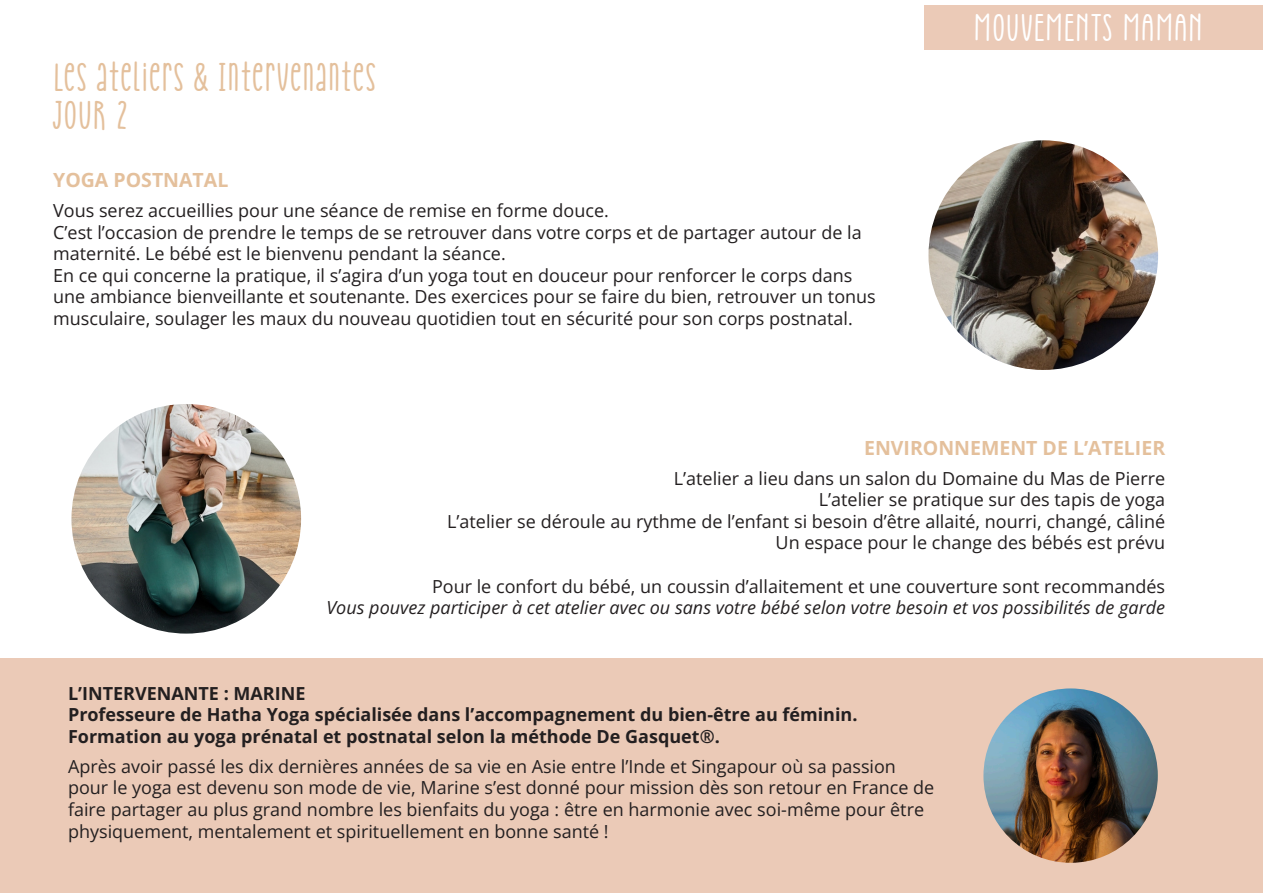
<style>
.page{position:relative;width:1263px;height:893px;background:#fff}
.page>*{position:absolute;margin:0;border:0;box-sizing:border-box;transform-origin:0 0}
.t1{font:37.5px "Cheria";color:#e4c09c}
.t2{font:36px "Cheria";letter-spacing:-.005em;color:#fff}
.t3{font:700 19.5px "Open Sans";color:#e4c09c}
.t4{font:18px/21.6px "Open Sans";color:#231f20}
.t5{font:700 18px/21.6px "Open Sans";color:#231f20}
.t6{font:italic 18px "Open Sans";color:#231f20}
</style>
<div class="page">
<img style="left:928px;top:140px;width:230px;height:230px;border-radius:115px">
<div style="left:0;top:659px;width:1262px;height:234px;background:#ebcab7"></div>
<img style="left:983px;top:688px;width:175px;height:175px;border-radius:87px">
<div style="left:925px;top:5px;width:338px;height:44px;background:#ebcab7"></div>
<img style="left:71px;top:404px;width:230px;height:230px;border-radius:115px">
<p class="t1" style="left:53px;top:56px;width:324px">LES ATELIERS &amp; INTERVENANTES</p>
<p class="t1" style="left:53px;top:93px;width:76px">JOUR 2</p>
<p class="t3" style="left:53px;top:167px;width:177px">YOGA POSTNATAL</p>
<p class="t4" style="left:53px;top:199px;width:557px">Vous serez accueillies pour une séance de remise en forme douce.</p>
<p class="t4" style="left:53px;top:221px;width:810px">C’est l’occasion de prendre le temps de se retrouver dans votre corps et de partager autour de la maternité. Le bébé est le bienvenu pendant la séance.</p>
<p class="t4" style="left:53px;top:264px;width:824px">En ce qui concerne la pratique, il s’agira d’un yoga tout en douceur pour renforcer le corps dans une ambiance bienveillante et soutenante. Des exercices pour se faire du bien, retrouver un tonus musculaire, soulager les maux du nouveau quotidien tout en sécurité pour son corps postnatal.</p>
<p class="t2" style="left:974px;top:7px;width:232px">MOUVEMENTS MAMAN</p>
<p class="t3" style="left:864px;top:434px;width:303px">ENVIRONNEMENT DE L’ATELIER</p>
<p class="t4" style="left:674px;top:467px;width:493px">L’atelier a lieu dans un salon du Domaine du Mas de Pierre</p>
<p class="t4" style="left:819px;top:488px;width:348px">L’atelier se pratique sur des tapis de yoga</p>
<p class="t4" style="left:447px;top:510px;width:720px">L’atelier se déroule au rythme de l’enfant si besoin d’être allaité, nourri, changé, câliné</p>
<p class="t4" style="left:775px;top:532px;width:391px">Un espace pour le change des bébés est prévu</p>
<p class="t4" style="left:432px;top:575px;width:735px">Pour le confort du bébé, un coussin d’allaitement et une couverture sont recommandés</p>
<p class="t6" style="left:326px;top:595px;width:840px">Vous pouvez participer à cet atelier avec ou sans votre bébé selon votre besoin et vos possibilités de garde</p>
<p class="t5" style="left:68px;top:682px;width:239px">L’INTERVENANTE : MARINE</p>
<p class="t5" style="left:68px;top:703px;width:791px">Professeure de Hatha Yoga spécialisée dans l’accompagnement du bien-être au féminin.<br>Formation au yoga prénatal et postnatal selon la méthode De Gasquet®.</p>
<p class="t4" style="left:68px;top:755px;width:829px">Après avoir passé les dix dernières années de sa vie en Asie entre l’Inde et Singapour où sa passion</p>
<p class="t4" style="left:68px;top:777px;width:868px">pour le yoga est devenu son mode de vie, Marine s’est donné pour mission dès son retour en France de faire partager au plus grand nombre les bienfaits du yoga : être en harmonie avec soi-même pour être physiquement, mentalement et spirituellement en bonne santé !</p>
</div>
